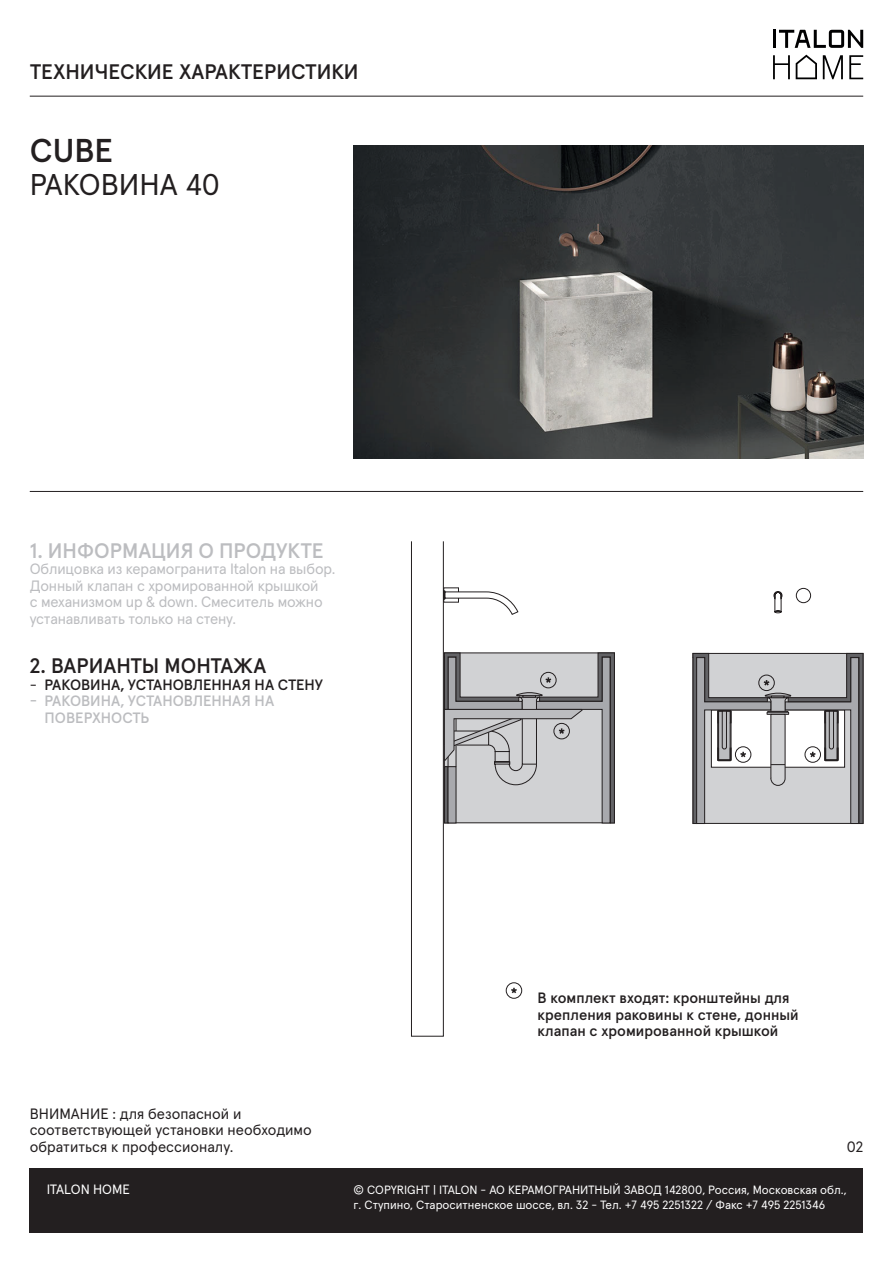
<style>
.page{position:relative;width:893px;height:1263px;background:#fff}
.page>*{position:absolute;margin:0;border:0;box-sizing:border-box;transform-origin:0 0}
.t1{font:500 33px "Apercu Pro";color:#231f20}
.t2{font:30px "Apercu Pro";color:#231f20}
.t3{font:500 21px "Apercu Pro";color:#231f20}
.t4{font:500 21px "Apercu Pro";color:#bcbdc0}
.t5{font:15px/16.5px "Apercu Pro";letter-spacing:-.01em;color:#bcbdc0}
.t6{font:500 15px/16.5px "Apercu Pro";color:#231f20}
.t7{font:15px/16.5px "Apercu Pro";color:#231f20}
.t8{font:500 15px/16.5px "Apercu Pro";color:#bcbdc0}
.t9{font:13.5px "Apercu Pro";color:#fff}
.t10{font:12px/15px "Apercu Pro";color:#fff}
</style>
<div class="page">
<hr style="left:30px;top:96px;width:833px;height:1px;background:#231f20">
<hr style="left:30px;top:491px;width:833px;height:1px;background:#231f20">
<div style="left:30px;top:1168px;width:833px;height:65px;background:#231f20"></div>
<svg style="left:779px;top:30px;width:84px;height:18px"></svg>
<hr style="left:773px;top:30px;width:3px;height:18px;background:#000001">
<svg style="left:773px;top:55px;width:17px;height:24px"></svg>
<svg style="left:849px;top:55px;width:14px;height:24px"></svg>
<svg style="left:823px;top:55px;width:20px;height:24px"></svg>
<svg style="left:796px;top:55px;width:21px;height:24px"></svg>
<svg style="left:511px;top:988px;width:6px;height:5px"></svg>
<div style="left:506px;top:982px;width:16px;height:16px;border:1px solid #231f20;border-radius:50%"></div>
<img style="left:353px;top:145px;width:510px;height:314px">
<svg style="left:444px;top:587px;width:74px;height:28px"></svg>
<div style="left:411px;top:541px;width:33px;height:495px;border:1px solid #231f20"></div>
<svg style="left:444px;top:652px;width:171px;height:171px;background:#b5b6b8"></svg>
<div style="left:554px;top:723px;width:16px;height:16px;border:1px solid #231f20;border-radius:50%"></div>
<svg style="left:774px;top:588px;width:37px;height:25px"></svg>
<svg style="left:693px;top:653px;width:170px;height:171px"></svg>
<h3 class="t3" style="left:30px;top:56px;width:330px">ТЕХНИЧЕСКИЕ ХАРАКТЕРИСТИКИ</h3>
<h1 class="t1" style="left:30px;top:125px;width:85px">CUBE</h1>
<h2 class="t2" style="left:30px;top:161px;width:192px">РАКОВИНА 40</h2>
<h3 class="t4" style="left:30px;top:534px;width:295px">1. ИНФОРМАЦИЯ О ПРОДУКТЕ</h3>
<p class="t5" style="left:30px;top:560px;width:307px">Облицовка из керамогранита Italon на выбор.<br>Донный клапан с хромированной крышкой<br>с механизмом up &amp; down. Смеситель можно устанавливать только на стену.</p>
<h3 class="t3" style="left:30px;top:650px;width:238px">2. ВАРИАНТЫ МОНТАЖА</h3>
<p class="t7" style="left:30px;top:675px;width:9px">-</p>
<p class="t8" style="left:30px;top:692px;width:9px">-</p>
<p class="t6" style="left:45px;top:675px;width:280px">РАКОВИНА, УСТАНОВЛЕННАЯ НА СТЕНУ</p>
<p class="t8" style="left:45px;top:692px;width:231px">РАКОВИНА, УСТАНОВЛЕННАЯ НА<br>ПОВЕРХНОСТЬ</p>
<p class="t7" style="left:30px;top:1104px;width:284px">ВНИМАНИЕ : для безопасной и соответствующей установки необходимо обратиться к профессионалу.</p>
<p class="t6" style="left:538px;top:989px;width:263px">В комплект входят: кронштейны для крепления раковины к стене, донный клапан с хромированной крышкой</p>
<p class="t7" style="left:847px;top:1137px;width:18px">02</p>
<p class="t9" style="left:47px;top:1179px;width:85px">ITALON HOME</p>
<p class="t10" style="left:353px;top:1182px;width:495px">© COPYRIGHT | ITALON - АО КЕРАМОГРАНИТНЫЙ ЗАВОД 142800, Россия, Московская обл., г. Ступино, Староcитненское шоссе, вл. 32 - Тел. +7 495 2251322 / Факс +7 495 2251346</p>
</div>
